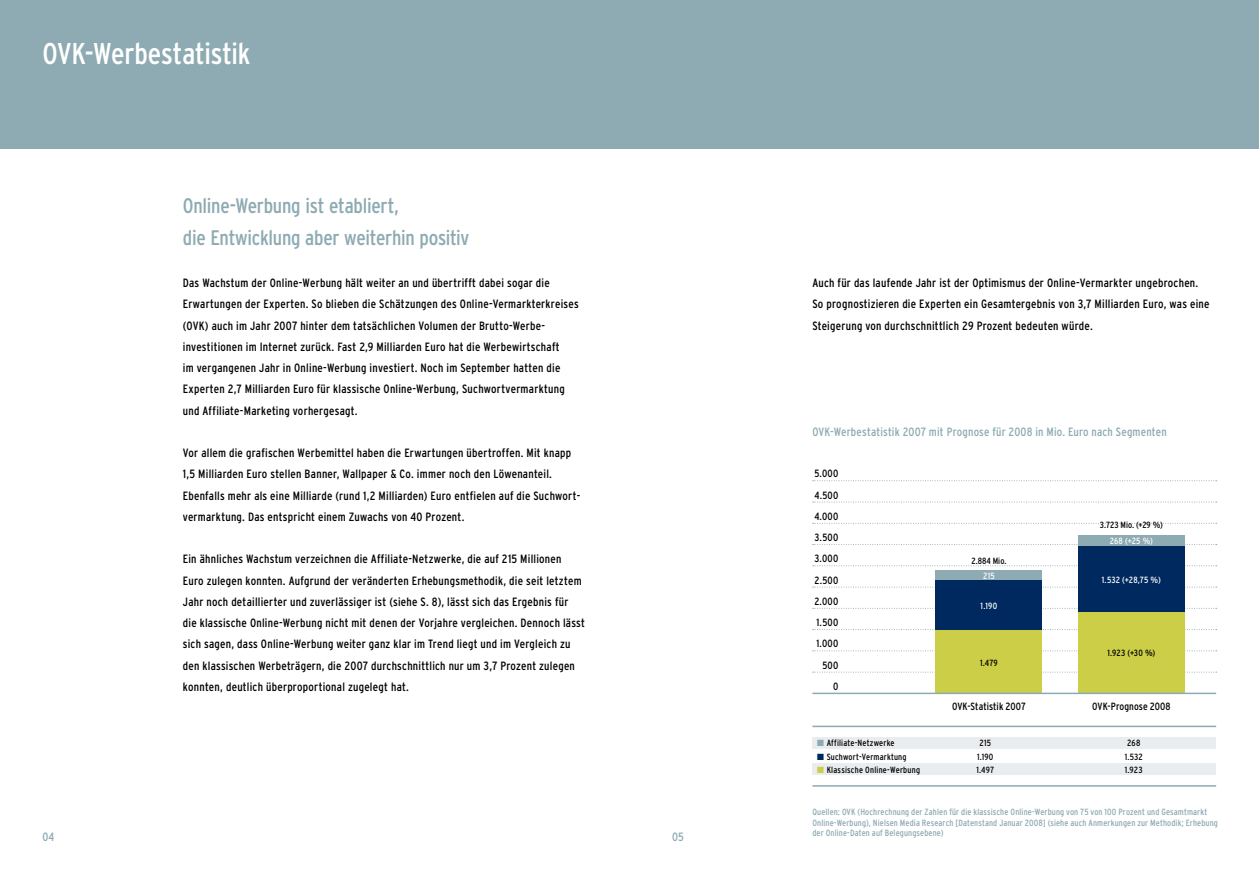
<style>
.page{position:relative;width:1259px;height:893px;background:#fff}
.page>*{position:absolute;margin:0;border:0;box-sizing:border-box;transform-origin:0 0}
.t1{font:condensed 30px "Interstate";letter-spacing:-.005em;color:#fff}
.t2{font:condensed 21px/32px "Interstate";letter-spacing:-.01em;color:#8eaab2}
.t3{font:condensed 12px/21.3px "Interstate";letter-spacing:.02em;color:#000}
.t4{font:condensed 12px "Interstate";letter-spacing:.015em;color:#8eaab2}
.t5{font:condensed 10.5px/21.3px "Interstate";letter-spacing:.015em;color:#000;text-align:right}
.t6{font:condensed 9px/10.5px "Interstate";letter-spacing:.015em;color:#8eaab2}
.t7{font:condensed 9px "Interstate";letter-spacing:.02em;color:#000}
.t8{font:condensed 9px "Interstate";letter-spacing:.025em;color:#fff}
.s1{color:#8eaab2}
.s2{color:#00295f}
.s3{color:#ccce47}
</style>
<div class="page">
<svg style="left:813px;top:565px;width:403px;height:1px"></svg>
<svg style="left:813px;top:587px;width:403px;height:1px"></svg>
<svg style="left:813px;top:544px;width:403px;height:1px"></svg>
<div style="left:812px;top:763px;width:403px;height:12px;background:#eaedef"></div>
<div style="left:812px;top:737px;width:403px;height:12px;background:#eaedef"></div>
<svg style="left:813px;top:608px;width:403px;height:1px"></svg>
<svg style="left:813px;top:629px;width:403px;height:1px"></svg>
<svg style="left:813px;top:650px;width:403px;height:1px"></svg>
<svg style="left:813px;top:672px;width:403px;height:1px"></svg>
<div style="left:935px;top:571px;width:107px;height:9px;background:#8eaab2"></div>
<div style="left:935px;top:580px;width:107px;height:50px;background:#00295f"></div>
<div style="left:935px;top:630px;width:107px;height:63px;background:#ccce47"></div>
<hr style="left:812px;top:785px;width:404px;height:2px;background:#8eaab2">
<hr style="left:812px;top:726px;width:404px;height:1px;background:#8eaab2">
<div style="left:1078px;top:535px;width:106px;height:11px;background:#8eaab2"></div>
<div style="left:1078px;top:546px;width:106px;height:66px;background:#00295f"></div>
<div style="left:1078px;top:612px;width:106px;height:81px;background:#ccce47"></div>
<svg style="left:813px;top:480px;width:403px;height:1px"></svg>
<svg style="left:813px;top:502px;width:403px;height:1px"></svg>
<svg style="left:813px;top:523px;width:403px;height:1px"></svg>
<hr style="left:812px;top:693px;width:404px;height:1px;background:#8eaab2">
<div style="left:0;top:0;width:1259px;height:149px;background:#8eaab2"></div>
<h1 class="t1" style="left:43px;top:42px;width:210px">OVK-Werbestatistik</h1>
<h2 class="t2" style="left:183px;top:191px;width:288px">Online-Werbung ist etabliert,<br>die Entwicklung aber weiterhin positiv</h2>
<p class="t3" style="left:183px;top:273px;width:397px">Das Wachstum der Online-Werbung hält weiter an und übertrifft dabei sogar die Erwartungen der Experten. So blieben die Schätzungen des Online-Vermarkterkreises (OVK) auch im Jahr 2007 hinter dem tatsächlichen Volumen der Brutto-Werbe&shy;investitionen im Internet zurück. Fast 2,9 Milliarden Euro hat die Werbewirtschaft<br>im vergangenen Jahr in Online-Werbung investiert. Noch im September hatten die Experten 2,7 Milliarden Euro für klassische Online-Werbung, Suchwortvermarktung und Affiliate-Marketing vorhergesagt.</p>
<p class="t3" style="left:183px;top:443px;width:399px">Vor allem die grafischen Werbemittel haben die Erwartungen übertroffen. Mit knapp 1,5 Milliarden Euro stellen Banner, Wallpaper &amp; Co. immer noch den Löwenanteil.<br>Ebenfalls mehr als eine Milliarde (rund 1,2 Milliarden) Euro entfielen auf die Suchwort&shy;vermarktung. Das entspricht einem Zuwachs von 40 Prozent.</p>
<p class="t3" style="left:183px;top:549px;width:404px">Ein ähnliches Wachstum verzeichnen die Affiliate-Netzwerke, die auf 215 Millionen Euro zulegen konnten. Aufgrund der veränderten Erhebungsmethodik, die seit letztem Jahr noch detaillierter und zuverlässiger ist (siehe S. 8), lässt sich das Ergebnis für die klassische Online-Werbung nicht mit denen der Vorjahre vergleichen. Dennoch lässt sich sagen, dass Online-Werbung weiter ganz klar im Trend liegt und im Vergleich zu den klassischen Werbeträgern, die 2007 durchschnittlich nur um 3,7 Prozent zulegen konnten, deutlich überproportional zugelegt hat.</p>
<p class="t4" style="left:43px;top:832px;width:13px">04</p>
<p class="t4" style="left:672px;top:832px;width:13px">05</p>
<p class="t3" style="left:812px;top:273px;width:399px">Auch für das laufende Jahr ist der Optimismus der Online-Vermarkter ungebrochen.<br>So prognostizieren die Experten ein Gesamtergebnis von 3,7 Milliarden Euro, was eine<br>Steigerung von durchschnittlich 29 Prozent bedeuten würde.</p>
<p class="t4" style="left:812px;top:427px;width:356px">OVK-Werbestatistik 2007 mit Prognose für 2008 in Mio. Euro nach Segmenten</p>
<p class="t5" style="left:814px;top:464px;width:25px">5.000<br>4.500<br>4.000<br>3.500<br>3.000<br>2.500<br>2.000<br>1.500<br>1.000<br>500<br>0</p>
<p class="t7" style="left:971px;top:557px;width:37px">2.884 Mio.</p>
<p class="t8" style="left:983px;top:572px;width:13px">215</p>
<p class="t8" style="left:980px;top:602px;width:18px">1.190</p>
<p class="t7" style="left:980px;top:659px;width:19px">1.479</p>
<p class="t7" style="left:1100px;top:522px;width:64px">3.723 Mio. (+29 %)</p>
<p class="t8" style="left:1109px;top:537px;width:45px">268 (+25 %)</p>
<p class="t8" style="left:1102px;top:576px;width:61px">1.532 (+28,75 %)</p>
<p class="t7" style="left:1107px;top:650px;width:50px">1.923 (+30 %)</p>
<p class="t5" style="left:952px;top:696px;width:75px">OVK-Statistik 2007</p>
<p class="t5" style="left:1092px;top:696px;width:80px">OVK-Prognose 2008</p>
<p class="t7" style="left:817px;top:739px;width:79px"><span class="s1">■</span> Affiliate-Netzwerke</p>
<p class="t7" style="left:979px;top:739px;width:13px">215</p>
<p class="t7" style="left:1127px;top:739px;width:15px">268</p>
<p class="t7" style="left:817px;top:753px;width:91px"><span class="s2">■</span> Suchwort-Vermarktung</p>
<p class="t7" style="left:977px;top:753px;width:18px">1.190</p>
<p class="t7" style="left:1124px;top:753px;width:20px">1.532</p>
<p class="t7" style="left:817px;top:766px;width:104px"><span class="s3">■</span> Klassische Online-Werbung</p>
<p class="t7" style="left:976px;top:766px;width:19px">1.497</p>
<p class="t7" style="left:1125px;top:766px;width:19px">1.923</p>
<p class="t6" style="left:812px;top:807px;width:407px">Quellen: OVK (Hochrechnung der Zahlen für die klassische Online-Werbung von 75 von 100 Prozent und Gesamtmarkt<br>Online-Werbung), Nielsen Media Research [Datenstand Januar 2008] (siehe auch Anmerkungen zur Methodik; Erhebung der Online-Daten auf Belegungsebene)</p>
</div>
